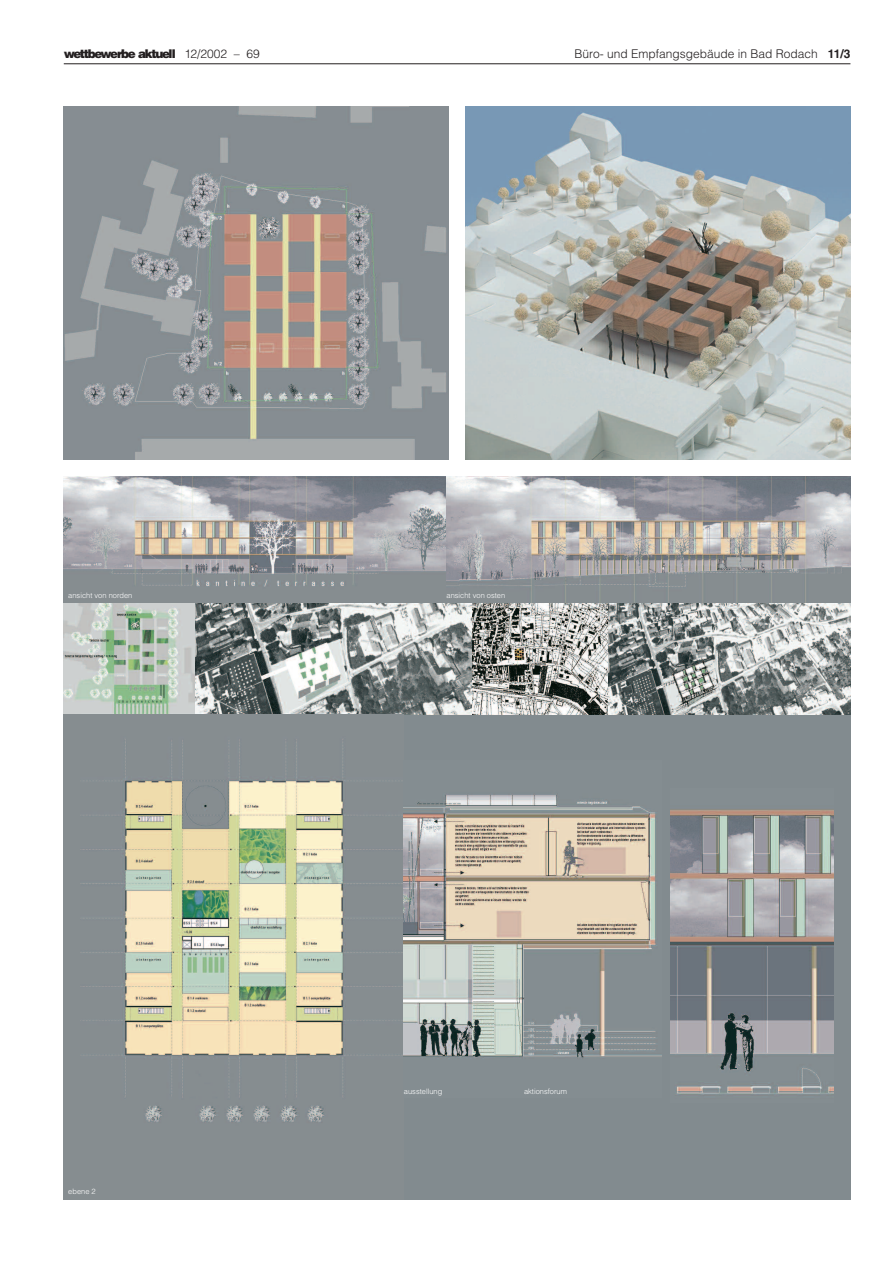
<style>
.page{position:relative;width:893px;height:1263px;background:#fff}
.page>*{position:absolute;margin:0;border:0;box-sizing:border-box;transform-origin:0 0}
.t1{font:300 12px "Helvetica";color:#231f20}
.t2{font:900 12px "Helvetica";letter-spacing:-.115em;color:#231f20}
.t3{font:300 7.5px "Helvetica";color:#fff}
.s1{font-weight:300}
.s2{font-weight:700}
</style>
<div class="page">
<div style="left:404px;top:714px;width:446px;height:485px;background:#828b8f"></div>
<hr style="left:64px;top:64px;width:786px;height:1px;background:#231f20">
<img style="left:64px;top:476px;width:382px;height:128px">
<svg style="left:446px;top:476px;width:404px;height:128px;background:#a4a5a6"></svg>
<img style="left:64px;top:604px;width:132px;height:110px">
<svg style="left:196px;top:604px;width:276px;height:110px;background:#929998"></svg>
<img style="left:472px;top:604px;width:136px;height:110px">
<img style="left:608px;top:604px;width:242px;height:110px">
<svg style="left:64px;top:714px;width:340px;height:485px;background:#a2a69a"></svg>
<img style="left:404px;top:760px;width:257px;height:337px">
<img style="left:670px;top:788px;width:163px;height:314px">
<img style="left:64px;top:106px;width:385px;height:353px">
<img style="left:466px;top:106px;width:384px;height:353px">
<h1 class="t2" style="left:64px;top:46px;width:198px">wettbewerbe aktuell <span class="s1">12/2002 – 69</span></h1>
<h1 class="t1" style="left:575px;top:46px;width:277px">Büro- und Empfangsgebäude in Bad Rodach <span class="s2">11/3</span></h1>
<p class="t3" style="left:68px;top:591px;width:66px">ansicht von norden</p>
<p class="t3" style="left:446px;top:591px;width:60px">ansicht von osten</p>
<p class="t3" style="left:68px;top:1187px;width:29px">ebene 2</p>
<p class="t3" style="left:404px;top:1087px;width:40px">ausstellung</p>
<p class="t3" style="left:524px;top:1087px;width:44px">aktionsforum</p>
</div>
